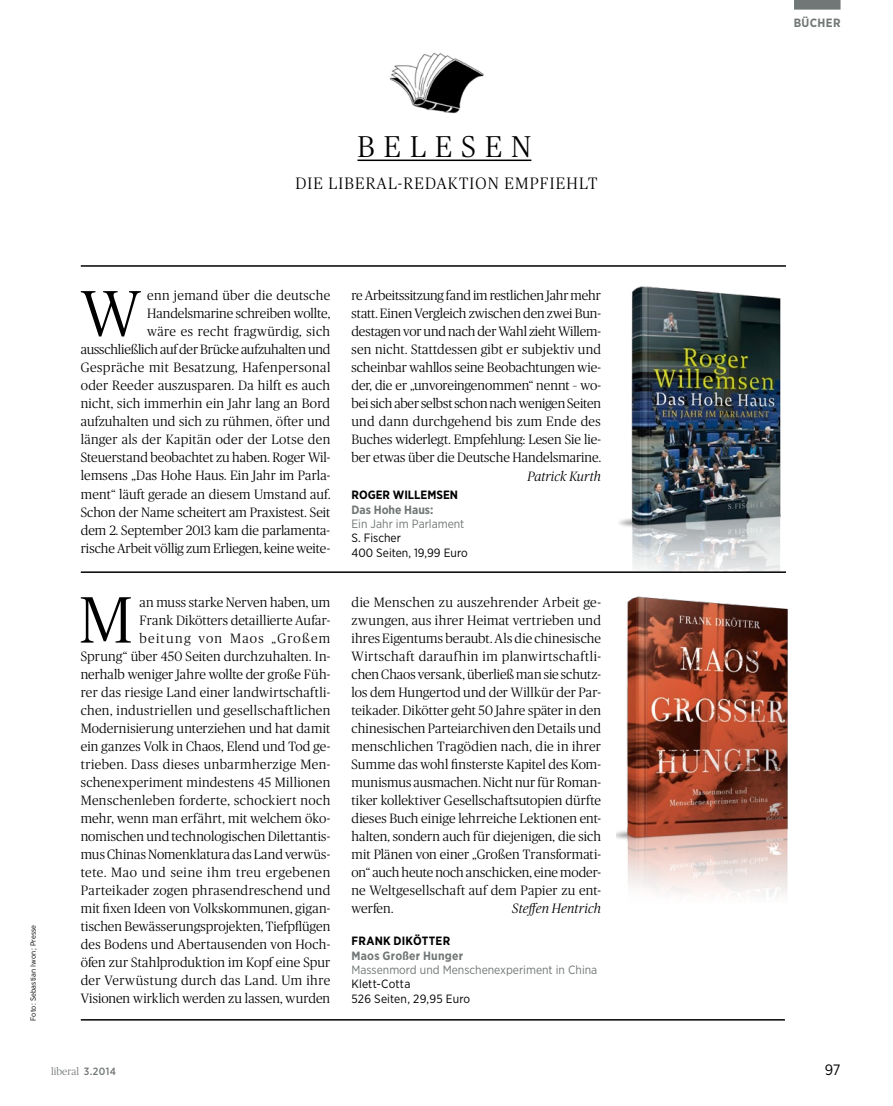
<style>
.page{position:relative;width:893px;height:1106px;background:#fff}
.page>*{position:absolute;margin:0;border:0;box-sizing:border-box;transform-origin:0 0}
.t1{font:300 65.4px "Publico";color:#000}
.t2{font:300 30px "Publico";letter-spacing:.305em;color:#000}
.t3{font:300 16.5px "Publico";letter-spacing:.075em;color:#000}
.t4{font:15px "Gotham Narrow";color:#000}
.t5{font:300 13.5px/18px "Publico";letter-spacing:.015em;color:#000;text-align:right}
.t6{font:italic 300 13.5px "Publico";color:#000}
.t7{font:12px/14.4px "Gotham Narrow";color:#000}
.t8{font:12px "Gotham Narrow";color:#717776}
.t9{font:700 12px "Gotham Narrow";letter-spacing:.02em;color:#717776}
.t10{font:700 12px "Gotham Narrow";color:#000}
.t11{font:700 12px "Gotham Narrow";letter-spacing:.02em;color:#000}
.t12{font:700 12px "Gotham Narrow";color:#717776}
.t13{font:300 10.5px "Publico";letter-spacing:.01em;color:#717776}
.t14{font:7.5px "Gotham Narrow";letter-spacing:.02em;color:#000}
.s1{font-family:"Gotham Narrow";font-weight:500}
</style>
<div class="page">
<img style="left:389px;top:52px;width:95px;height:62px">
<hr style="left:357px;top:159px;width:174px;height:2px;background:#000">
<hr style="left:81px;top:265px;width:705px;height:2px;background:#000">
<hr style="left:81px;top:571px;width:705px;height:2px;background:#000">
<hr style="left:81px;top:1019px;width:704px;height:1px;background:#000">
<img style="left:616px;top:596px;width:172px;height:299px">
<img style="left:619px;top:286px;width:162px;height:285px">
<div style="left:794px;top:0;width:46px;height:10px;background:#717776"></div>
<h2 class="t2" style="left:357px;top:130px;width:175px">BELESEN</h2>
<p class="t3" style="left:295px;top:174px;width:304px">DIE LIBERAL-REDAKTION EMPFIEHLT</p>
<p class="t14" style="left:28px;top:1020px;width:97px;rotate:-90deg">Foto: Sebastian Iwon; Presse</p>
<p class="t5" style="left:81px;top:287px;width:251px">enn jemand über die deutsche Handelsmarine schreiben wollte,<br>wäre es recht fragwürdig, sich ausschließlich auf der Brücke aufzuhalten und Gespräche mit Besatzung, Hafenpersonal oder Reeder auszusparen. Da hilft es auch nicht, sich immerhin ein Jahr lang an Bord aufzuhalten und sich zu rühmen, öfter und länger als der Kapitän oder der Lotse den Steuerstand beobachtet zu haben. Roger Wil&shy;lemsens „Das Hohe Haus. Ein Jahr im Parla&shy;ment“ läuft gerade an diesem Umstand auf.<br>Schon der Name scheitert am Praxistest. Seit dem 2. September 2013 kam die parlamenta&shy;rische Arbeit völlig zum Erliegen, keine weite-</p>
<p class="t5" style="left:352px;top:287px;width:251px;text-align:justify">re Arbeitssitzung fand im restlichen Jahr mehr statt. Einen Vergleich zwischen den zwei Bun&shy;destagen vor und nach der Wahl zieht Willem&shy;sen nicht. Stattdessen gibt er subjektiv und scheinbar wahllos seine Beobachtungen wie&shy;der, die er „unvoreingenommen“ nennt – wo&shy;bei sich aber selbst schon nach wenigen Seiten und dann durchgehend bis zum Ende des Buches widerlegt. Empfehlung: Lesen Sie lie&shy;ber etwas über die Deutsche Handelsmarine.</p>
<h1 class="t1" style="left:81px;top:278px;width:61px">W</h1>
<p class="t6" style="left:527px;top:468px;width:75px">Patrick Kurth</p>
<p class="t10" style="left:351px;top:487px;width:108px">ROGER WILLEMSEN</p>
<p class="t12" style="left:351px;top:501px;width:84px">Das Hohe Haus:</p>
<p class="t8" style="left:351px;top:516px;width:114px">Ein Jahr im Parlament</p>
<p class="t7" style="left:351px;top:531px;width:118px">S. Fischer<br>400 Seiten, 19,99 Euro</p>
<p class="t5" style="left:81px;top:593px;width:251px">an muss starke Nerven haben, um<br>Frank Dikötters detaillierte Aufar-<br>beitung von Maos „Großem<br>Sprung“ über 450 Seiten durchzuhalten. In&shy;nerhalb weniger Jahre wollte der große Füh&shy;rer das riesige Land einer landwirtschaftli&shy;chen, industriellen und gesellschaftlichen Modernisierung unterziehen und hat damit ein ganzes Volk in Chaos, Elend und Tod ge&shy;trieben. Dass dieses unbarmherzige Men&shy;schenexperiment mindestens 45 Millionen Menschenleben forderte, schockiert noch mehr, wenn man erfährt, mit welchem öko&shy;nomischen und technologischen Dilettantis&shy;mus Chinas Nomenklatura das Land verwüs&shy;tete. Mao und seine ihm treu ergebenen Parteikader zogen phrasendreschend und mit fixen Ideen von Volkskommunen, gigan&shy;tischen Bewässerungsprojekten, Tiefpflügen des Bodens und Abertausenden von Hoch&shy;öfen zur Stahlproduktion im Kopf eine Spur der Verwüstung durch das Land. Um ihre Visionen wirklich werden zu lassen, wurden</p>
<p class="t5" style="left:351px;top:593px;width:251px;text-align:justify">die Menschen zu auszehrender Arbeit ge&shy;zwungen, aus ihrer Heimat vertrieben und ihres Eigentums beraubt. Als die chinesische Wirtschaft daraufhin im planwirtschaftli&shy;chen Chaos versank, überließ man sie schutz&shy;los dem Hungertod und der Willkür der Par&shy;teikader. Dikötter geht 50 Jahre später in den chinesischen Parteiarchiven den Details und menschlichen Tragödien nach, die in ihrer Summe das wohl finsterste Kapitel des Kom&shy;munismus ausmachen. Nicht nur für Roman&shy;tiker kollektiver Gesellschaftsutopien dürfte dieses Buch einige lehrreiche Lektionen ent&shy;halten, sondern auch für diejenigen, die sich mit Plänen von einer „Großen Transformati&shy;on“ auch heute noch anschicken, eine moder&shy;ne Weltgesellschaft auf dem Papier zu ent&shy;werfen.</p>
<h1 class="t1" style="left:79px;top:584px;width:55px">M</h1>
<p class="t6" style="left:512px;top:900px;width:90px">Steffen Hentrich</p>
<p class="t11" style="left:351px;top:933px;width:100px">FRANK DIKÖTTER</p>
<p class="t9" style="left:351px;top:947px;width:113px">Maos Großer Hunger</p>
<p class="t8" style="left:351px;top:962px;width:247px">Massenmord und Menschenexperiment in China</p>
<p class="t7" style="left:351px;top:976px;width:120px">Klett-Cotta<br>526 Seiten, 29,95 Euro</p>
<p class="t13" style="left:51px;top:1065px;width:66px">liberal <span class="s1">3.2014</span></p>
<p class="t9" style="left:794px;top:15px;width:48px">BÜCHER</p>
<p class="t4" style="left:825px;top:1060px;width:17px">97</p>
</div>
